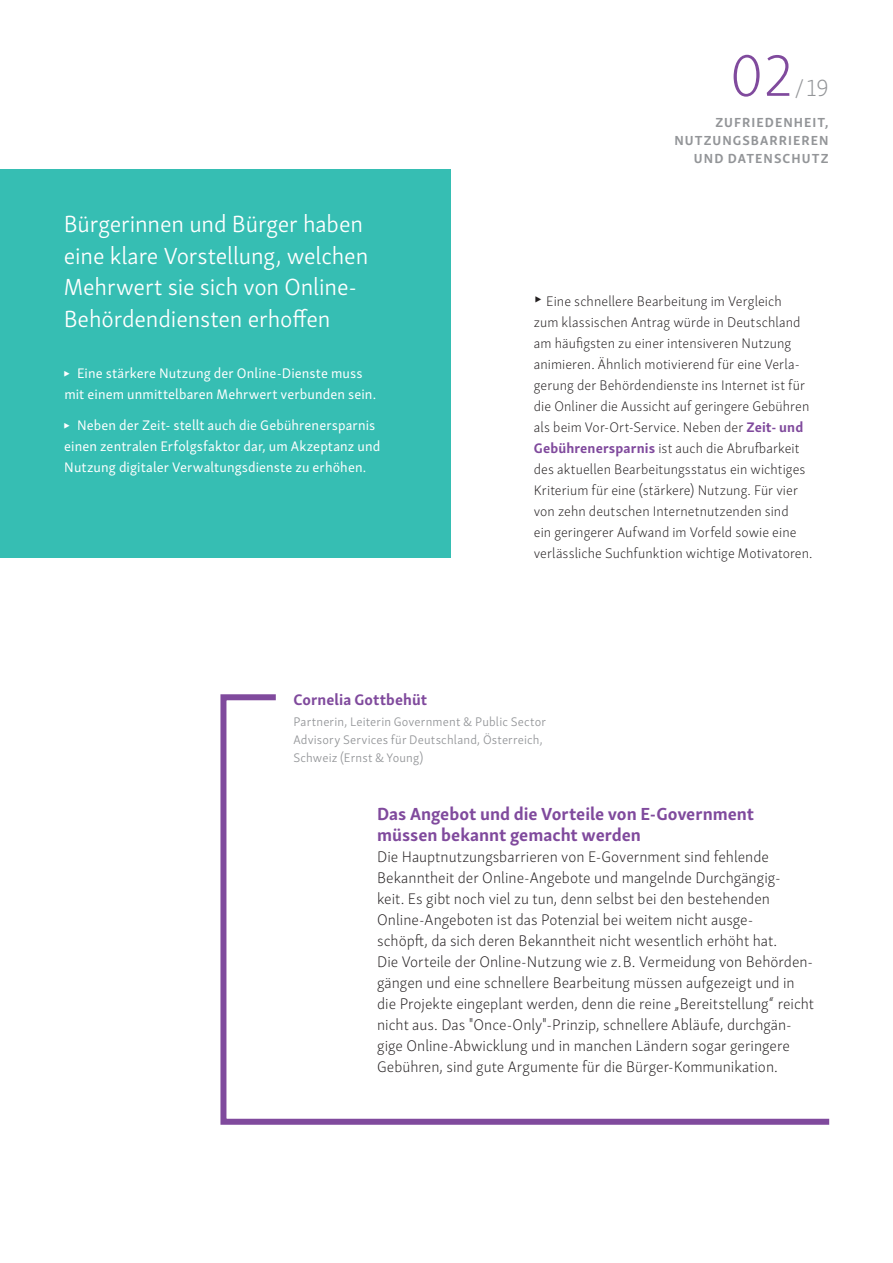
<style>
.page{position:relative;width:893px;height:1263px;background:#fff}
.page>*{position:absolute;margin:0;border:0;box-sizing:border-box;transform-origin:0 0}
.t1{font:60px "Skolar Sans Latn El";color:#804a9d}
.t2{font:300 24px/31.5px "Skolar Sans Latn";letter-spacing:-.005em;color:#fff}
.t3{font:24px "Skolar Sans Latn El";color:#939598}
.t4{font:700 18px/21px "Skolar Sans Latn";color:#804a9d}
.t5{font:15.75px/21px "Skolar Sans Latn El";color:#231f20}
.t6{font:700 15.75px "Skolar Sans Latn";letter-spacing:.005em;color:#804a9d}
.t7{font:14.25px/21px "Skolar Sans Latn El";letter-spacing:.005em;color:#231f20}
.t8{font:14.25px/21px "Skolar Sans Latn";letter-spacing:.01em;color:#fff}
.t9{font:700 13.5px/18px "Skolar Sans Latn";letter-spacing:.08em;color:#939598;text-align:right}
.t10{font:300 12.75px/18px "Skolar Sans Latn";letter-spacing:.01em;color:#939598}
.s1{font-weight:700;font-size:16.5px}
.s2{font-size:18px}
.s3{font-family:"Skolar Sans Latn";font-weight:700;color:#804a9d}
</style>
<div class="page">
<svg style="left:220px;top:694px;width:610px;height:431px"></svg>
<div style="left:0;top:170px;width:451px;height:388px;background:#36beb3"></div>
<h1 class="t1" style="left:730px;top:32px;width:64px">02</h1>
<h2 class="t3" style="left:795px;top:70px;width:35px">/ 19</h2>
<h2 class="t2" style="left:64px;top:207px;width:306px">Bürgerinnen und Bürger haben eine klare Vorstellung, welchen<br>Mehrwert sie sich von Online-<br>Behördendiensten erhoffen</h2>
<p class="t8" style="left:63px;top:361px;width:315px"><span class="s1">▶</span> Eine stärkere Nutzung der Online-Dienste muss mit einem unmittelbaren Mehrwert verbunden sein.</p>
<p class="t8" style="left:63px;top:414px;width:319px"><span class="s1">▶</span> Neben der Zeit- stellt auch die Gebührenersparnis einen zentralen Erfolgsfaktor dar, um Akzeptanz und<br>Nutzung digitaler Verwaltungsdienste zu erhöhen.</p>
<p class="t9" style="left:674px;top:112px;width:156px">ZUFRIEDENHEIT,<br>NUTZUNGSBARRIEREN<br>UND DATENSCHUTZ</p>
<p class="t7" style="left:534px;top:290px;width:280px"><span class="s2">▶</span> Eine schnellere Bearbeitung im Vergleich<br>zum klassischen Antrag würde in Deutschland am häufigsten zu einer intensiveren Nutzung animieren. Ähnlich motivierend für eine Verla&shy;gerung der Behördendienste ins Internet ist für die Onliner die Aussicht auf geringere Gebühren als beim Vor-Ort-Service. Neben der <span class="s3">Zeit- und Gebührenersparnis</span> ist auch die Abrufbarkeit des aktuellen Bearbeitungsstatus ein wichtiges Kriterium für eine (stärkere) Nutzung. Für vier von zehn deutschen Internetnutzenden sind<br>ein geringerer Aufwand im Vorfeld sowie eine verlässliche Suchfunktion wichtige Motivatoren.</p>
<p class="t6" style="left:293px;top:687px;width:135px">Cornelia Gottbehüt</p>
<p class="t10" style="left:293px;top:711px;width:254px">Partnerin, Leiterin Government &amp; Public Sector<br>Advisory Services für Deutschland, Österreich,<br>Schweiz (Ernst &amp; Young)</p>
<p class="t4" style="left:377px;top:802px;width:379px">Das Angebot und die Vorteile von E-Government müssen bekannt gemacht werden</p>
<p class="t5" style="left:377px;top:845px;width:438px">Die Hauptnutzungsbarrieren von E-Government sind fehlende Bekanntheit der Online-Angebote und mangelnde Durchgängig-<br>keit. Es gibt noch viel zu tun, denn selbst bei den bestehenden Online-Angeboten ist das Potenzial bei weitem nicht ausge-<br>schöpft, da sich deren Bekanntheit nicht wesentlich erhöht hat.<br>Die Vorteile der Online-Nutzung wie z. B. Vermeidung von Behörden&shy;gängen und eine schnellere Bearbeitung müssen aufgezeigt und in die Projekte eingeplant werden, denn die reine „Bereitstellung“ reicht nicht aus. Das "Once-Only"-Prinzip, schnellere Abläufe, durchgän&shy;gige Online-Abwicklung und in manchen Ländern sogar geringere Gebühren, sind gute Argumente für die Bürger-Kommunikation.</p>
</div>
